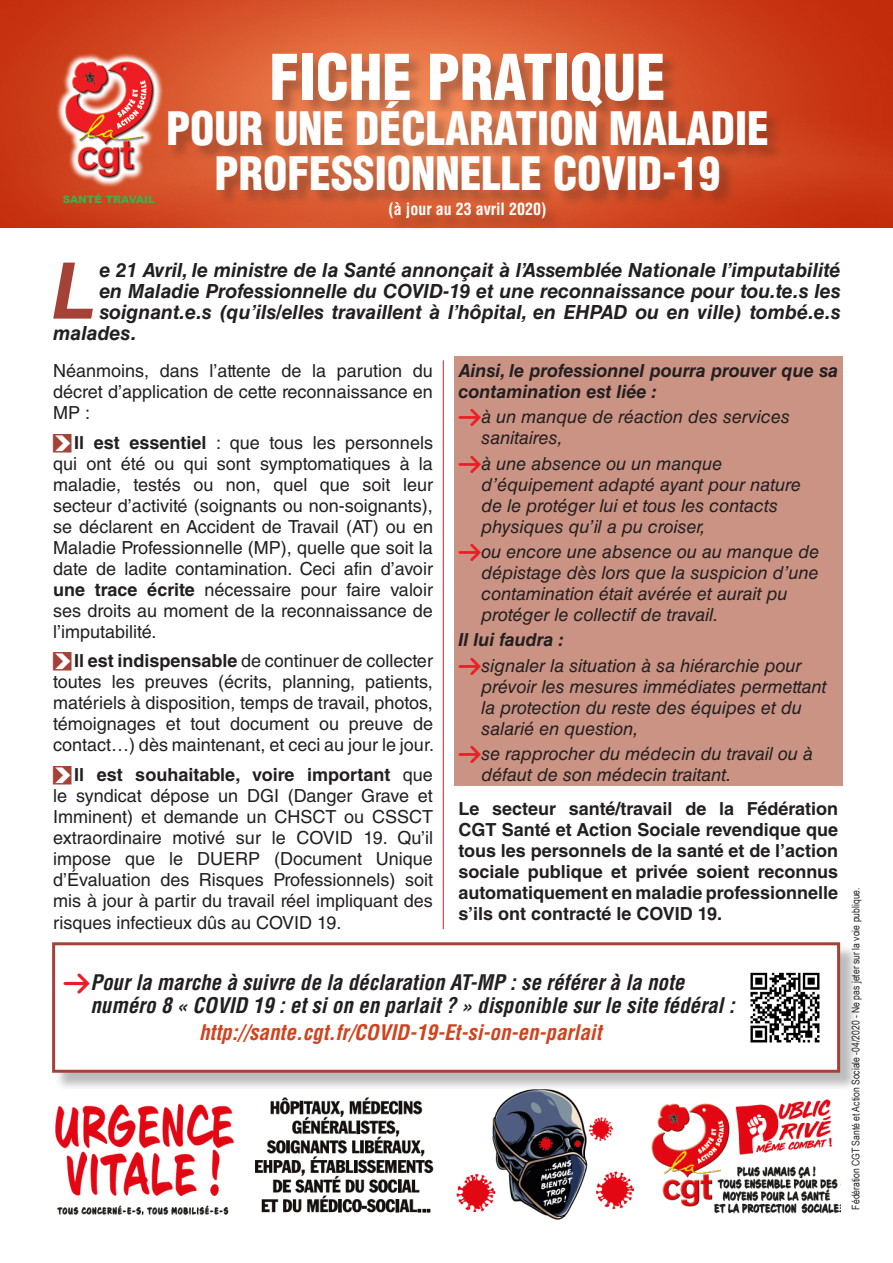
<style>
.page{position:relative;width:893px;height:1263px;background:#fff}
.page>*{position:absolute;margin:0;border:0;box-sizing:border-box;transform-origin:0 0}
.txt_courant{font:italic 700 78px "Helvetica LT Std";color:#a44237}
.TItre{font:900 condensed 61.5px "Helvetica LT Std";color:#fff}
.TItre-2{font:900 condensed 45px/45px "Helvetica LT Std";color:#fff;text-align:center}
.txt_courant-2{font:italic 700 condensed 21px/22.5px "Helvetica LT Std";color:#231f20}
.txt_courant-3{font:italic 700 condensed 21px "Helvetica LT Std";color:#cf431e}
.txt_courant-4{font:italic 700 19.5px "Helvetica LT Std";color:#231f20}
.txt_courant-5{font:18px/21px "Helvetica LT Std";color:#231f20;text-align:justify}
.txt_courant-6{font:italic 18px/21px "Helvetica LT Std";color:#231f20}
.txt_courant-7{font:700 18px/21px "Helvetica LT Std";color:#231f20;text-align:justify}
.txt_courant-8{font:italic 700 18px/21px "Helvetica LT Std";color:#231f20}
.TItre-3{font:700 condensed 16.5px "Helvetica LT Std";color:#fff}
.t1{font:10.5px "Arial Narrow";color:#231f20}
.t2{font:900 10.35px "Arial";color:#40ae49}
.s1{font-family:"Arrowstfb";color:#a44237}
.s2{font-weight:700}
.s3{font-family:"Arrowstfb";font-style:normal;color:#ee1d23}
.s4{font-family:"Arrowstfb";font-weight:400;font-style:normal;font-stretch:normal;color:#ee1d23}
</style>
<div class="page">
<div style="left:454px;top:356px;width:388px;height:47px;background:#ca9383"></div>
<div style="left:454px;top:402px;width:388px;height:48px;background:#ca9383"></div>
<div style="left:454px;top:449px;width:388px;height:89px;background:#ca9383"></div>
<div style="left:454px;top:537px;width:388px;height:89px;background:#ca9383"></div>
<div style="left:454px;top:625px;width:388px;height:26px;background:#ca9383"></div>
<div style="left:454px;top:650px;width:388px;height:90px;background:#ca9383"></div>
<div style="left:454px;top:739px;width:388px;height:47px;background:#ca9383"></div>
<img style="left:0;top:0;width:893px;height:227px">
<div style="left:169px;top:53px;width:615px;height:182px;background:#231f20;opacity:.3"></div>
<img style="left:51px;top:47px;width:116px;height:145px">
<hr style="left:443px;top:360px;width:1px;height:569px;background:#ee1d23">
<div style="left:54px;top:944px;width:804px;height:147px;background:#231f20;opacity:.3"></div>
<div style="left:54px;top:944px;width:785px;height:127px;background:#fff"></div>
<div style="left:52px;top:942px;width:788px;height:131px;border:3px solid #a44237"></div>
<img style="left:750px;top:972px;width:70px;height:71px">
<img style="left:54px;top:1090px;width:786px;height:129px">
<p class="t2" style="left:63px;top:192px;width:94px">SANTÉ TRAVAIL</p>
<p class="TItre" style="left:269px;top:38px;width:398px">FICHE PRATIQUE</p>
<p class="TItre-2" style="left:166px;top:106px;width:604px">POUR UNE DÉCLARATION MALADIE<br>PROFESSIONNELLE COVID-19</p>
<p class="TItre-3" style="left:389px;top:199px;width:159px">(à jour au 23 avril 2020)</p>
<p class="txt_courant" style="left:52px;top:244px;width:45px">L</p>
<p class="txt_courant-4" style="left:99px;top:258px;width:742px">e 21 Avril, le ministre de la Santé annonçait à l’Assemblée Nationale l’imputabilité</p>
<p class="txt_courant-4" style="left:99px;top:279px;width:742px">en Maladie Professionnelle du COVID-19 et une reconnaissance pour tou.te.s les</p>
<p class="txt_courant-4" style="left:99px;top:300px;width:742px">soignant.e.s (qu’ils/elles travaillent à l’hôpital, en EHPAD ou en ville) tombé.e.s</p>
<p class="txt_courant-4" style="left:53px;top:321px;width:85px">malades.</p>
<p class="txt_courant-5" style="left:53px;top:360px;width:381px">Néanmoins, dans l’attente de la parution du décret d’application de cette reconnaissance en MP :</p>
<p class="txt_courant-5" style="left:53px;top:432px;width:381px"><span class="s1">F</span><span class="s2">Il est essentiel</span> : que tous les personnels qui ont été ou qui sont symptomatiques à la maladie, testés ou non, quel que soit leur secteur d’activité (soignants ou non-soignants), se déclarent en Accident de Travail (AT) ou en Maladie Professionnelle (MP), quelle que soit la date de ladite contamination. Ceci afin d’avoir <span class="s2">une trace écrite</span> nécessaire pour faire valoir ses droits au moment de la reconnaissance de l’imputabilité.</p>
<p class="txt_courant-5" style="left:53px;top:650px;width:382px"><span class="s1">F</span><span class="s2">Il est indispensable</span> de continuer de collecter toutes les preuves (écrits, planning, patients, matériels à disposition, temps de travail, photos, témoignages et tout document ou preuve de contact…) dès maintenant, et ceci au jour le jour.</p>
<p class="txt_courant-5" style="left:53px;top:764px;width:381px"><span class="s1">F</span><span class="s2">Il est souhaitable, voire important</span> que le syndicat dépose un DGI (Danger Grave et Imminent) et demande un CHSCT ou CSSCT extraordinaire motivé sur le COVID 19. Qu’il impose que le DUERP (Document Unique d’Évaluation des Risques Professionnels) soit mis à jour à partir du travail réel impliquant des risques infectieux dûs au COVID 19.</p>
<p class="txt_courant-8" style="left:458px;top:360px;width:381px">Ainsi, le professionnel pourra prouver que sa contamination est liée :</p>
<p class="txt_courant-6" style="left:481px;top:407px;width:310px;text-indent:-23px"><span class="s3">e</span>à un manque de réaction des services sanitaires,</p>
<p class="txt_courant-6" style="left:481px;top:453px;width:321px;text-indent:-23px"><span class="s3">e</span>à une absence ou un manque d’équipement adapté ayant pour nature de le protéger lui et tous les contacts physiques qu’il a pu croiser,</p>
<p class="txt_courant-6" style="left:481px;top:541px;width:339px;text-indent:-23px"><span class="s3">e</span>ou encore une absence ou au manque de dépistage dès lors que la suspicion d’une contamination était avérée et aurait pu protéger le collectif de travail.</p>
<p class="txt_courant-8" style="left:458px;top:629px;width:108px">Il lui faudra :</p>
<p class="txt_courant-6" style="left:481px;top:655px;width:347px;text-indent:-23px"><span class="s3">e</span>signaler la situation à sa hiérarchie pour prévoir les mesures immédiates permettant la protection du reste des équipes et du salarié en question,</p>
<p class="txt_courant-6" style="left:481px;top:743px;width:333px;text-indent:-23px"><span class="s3">e</span>se rapprocher du médecin du travail ou à défaut de son médecin traitant.</p>
<p class="txt_courant-7" style="left:458px;top:797px;width:381px">Le secteur santé/travail de la Fédération CGT Santé et Action Sociale revendique que tous les personnels de la santé et de l’action sociale publique et privée soient reconnus automatiquement en maladie professionnelle s’ils ont contracté le COVID 19.</p>
<p class="txt_courant-2" style="left:90px;top:972px;width:646px;text-indent:-27px"><span class="s4">e</span>Pour la marche à suivre de la déclaration AT-MP : se référer à la note numéro 8 « COVID 19 : et si on en parlait ? » disponible sur le site fédéral :</p>
<p class="txt_courant-3" style="left:199px;top:1019px;width:404px">http://sante.cgt.fr/COVID-19-Et-si-on-en-parlait</p>
<p class="t1" style="left:848px;top:1209px;width:323px;rotate:-90deg">Fédération CGT Santé et Action Sociale -04/2020 - Ne pas jeter sur la voie publique.</p>
</div>
